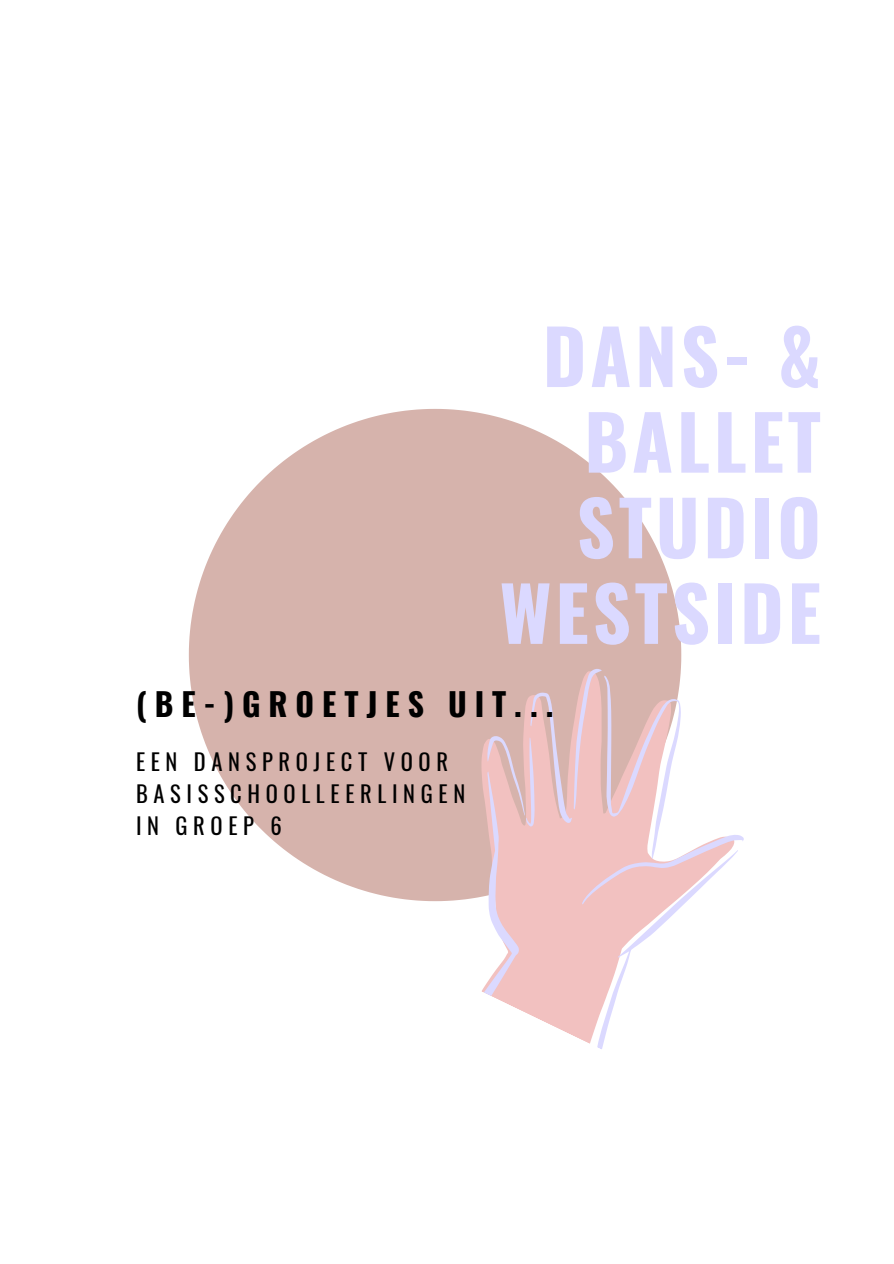
<style>
.page{position:relative;width:894px;height:1264px;background:#fff}
.page>*{position:absolute;margin:0;border:0;box-sizing:border-box;transform-origin:0 0}
.t1{font:700 74.7px/85.5px "Oswald";letter-spacing:.05em;color:#dbd9ff;text-align:right}
.t2{font:700 31.8px "Oswald";letter-spacing:.25em;color:#000}
.t3{font:22.5px/31.5px "Oswald";letter-spacing:.25em;color:#000}
</style>
<div class="page">
<svg style="left:189px;top:409px;width:492px;height:488px;fill:#d6b3ac"></svg>
<svg style="left:389px;top:634px;width:355px;height:415px"></svg>
<p class="t1" style="left:499px;top:310px;width:323px">DANS- &amp;<br>BALLET<br>STUDIO<br>WESTSIDE</p>
<p class="t2" style="left:136px;top:678px;width:419px">(BE-)GROETJES UIT...</p>
<p class="t3" style="left:136px;top:745px;width:330px">EEN DANSPROJECT VOOR<br>BASISSCHOOLLEERLINGEN<br>IN GROEP 6</p>
</div>
